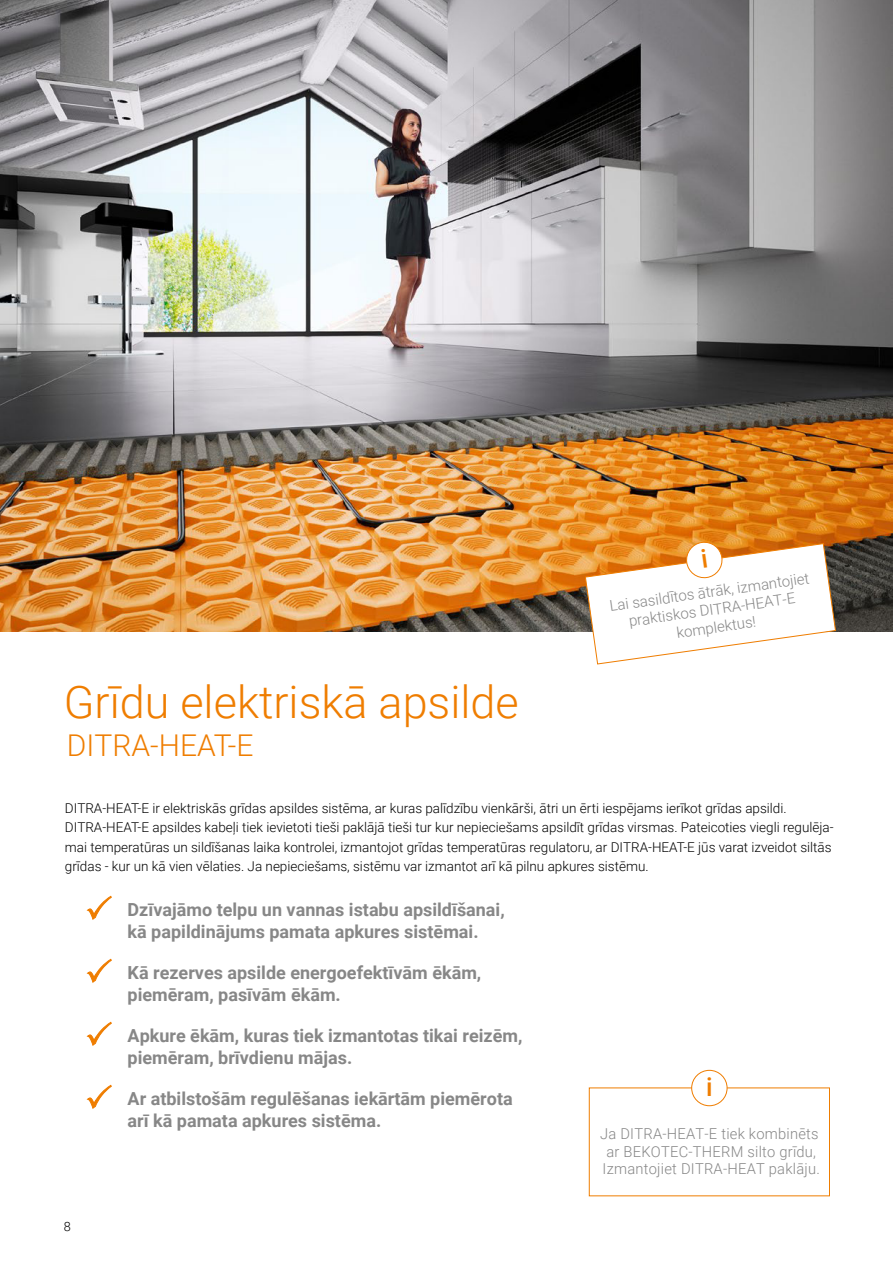
<style>
.page{position:relative;width:893px;height:1263px;background:#fff}
.page>*{position:absolute;margin:0;border:0;box-sizing:border-box;transform-origin:0 0}
.t1{font:300 45px "Roboto";color:#ef7d00}
.t2{font:300 30px "Roboto";color:#ef7d00}
.t3{font:500 25.5px "Roboto";color:#ef7d00}
.t4{font:700 18px/21.6px "Roboto";color:#878787}
.t5{font:300 15px/18px "Roboto";letter-spacing:.015em;color:#878787;text-align:center}
.t6{font:300 13.5px/19.5px "Roboto";color:#000}
.t7{font:300 12.75px "Roboto";color:#000}
</style>
<div class="page">
<img style="left:0;top:0;width:893px;height:631px">
<svg style="left:86px;top:895px;width:26px;height:25px"></svg>
<svg style="left:86px;top:958px;width:26px;height:25px"></svg>
<svg style="left:86px;top:1021px;width:26px;height:25px"></svg>
<svg style="left:86px;top:1084px;width:26px;height:25px"></svg>
<div style="left:589px;top:1087px;width:241px;height:109px;border:1px solid #ef7d00"></div>
<div style="left:692px;top:1070px;width:35px;height:36px;background:#fff;border-radius:50%"></div>
<div style="left:691px;top:1070px;width:36px;height:36px;border:1px solid #ef7d00;border-radius:50%"></div>
<svg style="left:585px;top:541px;width:251px;height:124px"></svg>
<h1 class="t1" style="left:64px;top:671px;width:457px">Grīdu elektriskā apsilde</h1>
<h2 class="t2" style="left:67px;top:724px;width:188px">DITRA-HEAT-E</h2>
<p class="t5" style="left:608px;top:596px;width:203px;rotate:-8deg">Lai sasildītos ātrāk, izmantojiet praktiskos DITRA-HEAT-E komplektus!</p>
<p class="t6" style="left:65px;top:798px;width:770px">DITRA-HEAT-E ir elektriskās grīdas apsildes sistēma, ar kuras palīdzību vienkārši, ātri un ērti iespējams ierīkot grīdas apsildi.<br>DITRA-HEAT-E apsildes kabeļi tiek ievietoti tieši paklājā tieši tur kur nepieciešams apsildīt grīdas virsmas. Pateicoties viegli regulēja&shy;mai temperatūras un sildīšanas laika kontrolei, izmantojot grīdas temperatūras regulatoru, ar DITRA-HEAT-E jūs varat izveidot siltās grīdas - kur un kā vien vēlaties. Ja nepieciešams, sistēmu var izmantot arī kā pilnu apkures sistēmu.</p>
<p class="t7" style="left:64px;top:1218px;width:9px">8</p>
<h3 class="t4" style="left:128px;top:898px;width:379px">Dzīvajāmo telpu un vannas istabu apsildīšanai, kā papildinājums pamata apkures sistēmai.</h3>
<h3 class="t4" style="left:128px;top:961px;width:355px">Kā rezerves apsilde energoefektīvām ēkām, piemēram, pasīvām ēkām.</h3>
<h3 class="t4" style="left:128px;top:1024px;width:396px">Apkure ēkām, kuras tiek izmantotas tikai reizēm, piemēram, brīvdienu mājas.</h3>
<h3 class="t4" style="left:128px;top:1087px;width:387px">Ar atbilstošām regulēšanas iekārtām piemērota arī kā pamata apkures sistēma.</h3>
<h3 class="t3" style="left:706px;top:1069px;width:8px">i</h3>
<p class="t5" style="left:600px;top:1124px;width:221px;text-align:left">Ja DITRA-HEAT-E tiek kombinēts ar BEKOTEC-THERM silto grīdu,<br>Izmantojiet DITRA-HEAT paklāju.</p>
</div>
